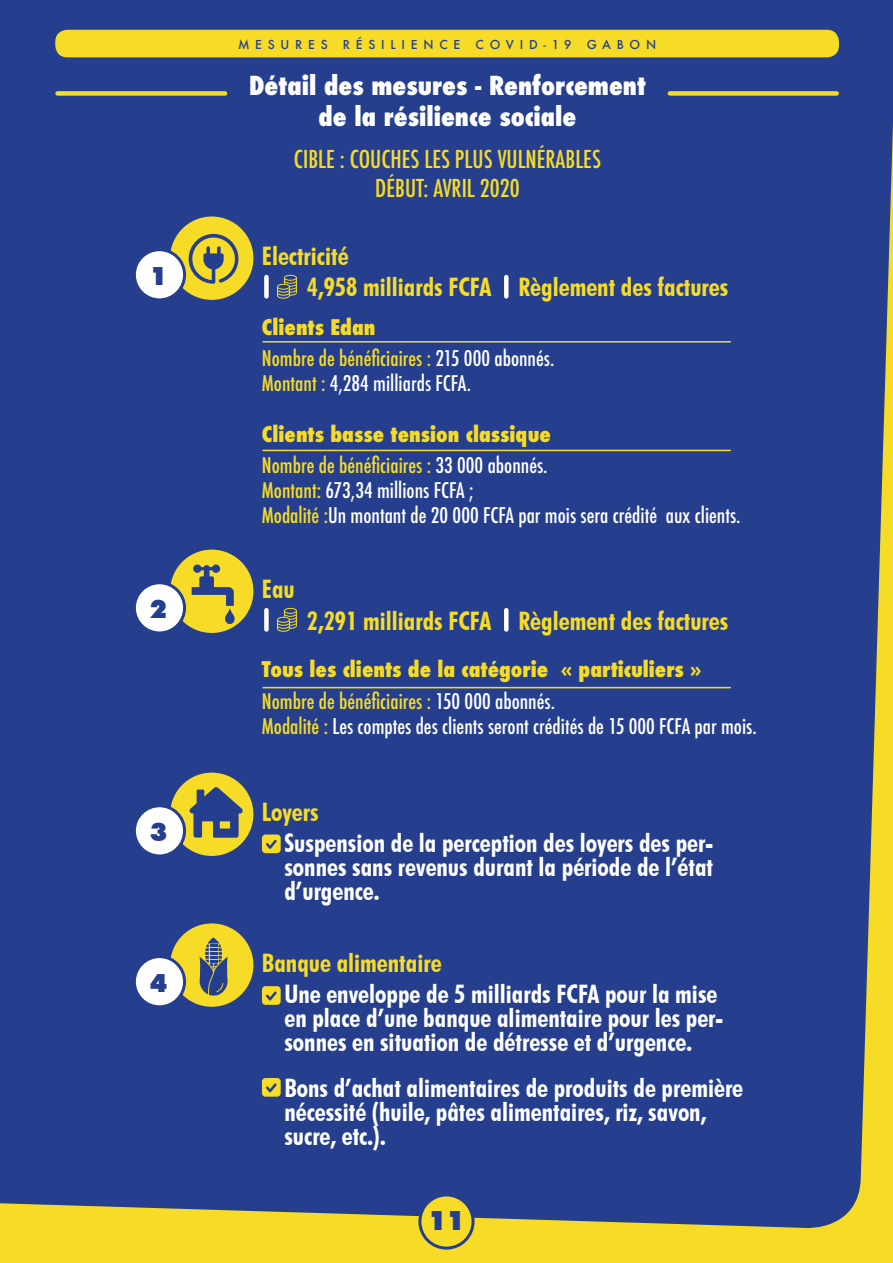
<style>
.page{position:relative;width:893px;height:1263px;background:#f6dc26}
.page>*{position:absolute;margin:0;border:0;box-sizing:border-box;transform-origin:0 0}
.t1{font:900 27px "Futura BT";color:#253f8e}
.t2{font:700 condensed 25.5px/24px "Futura BT";color:#fff}
.t3{font:700 condensed 25.5px "Futura BT";color:#f6dc26}
.t4{font:800 condensed 25.5px/30.6px "Futura";color:#fff;text-align:center}
.t5{font:900 25.5px "Futura BT";color:#253f8e}
.t6{font:500 condensed 24px/28.8px "Futura";color:#f6dc26;text-align:center}
.t7{font:500 condensed 21px/25.2px "Futura";color:#fff}
.t8{font:800 condensed 21px/31.2px "Futura";color:#f6dc26}
.t9{font:500 condensed 21px/31.2px "Futura";color:#f6dc26}
.t10{font:500 12px "Futura";letter-spacing:.48em;color:#253f8e}
.s1{font-weight:800}
.s2{color:#fff}
.s3{color:#f6dc26}
.s4{font-weight:500}
.s5{font-weight:500;color:#fff}
</style>
<div class="page">
<div style="left:0;top:0;width:893px;height:1228px;background:#253f8e"></div>
<div style="left:420px;top:1195px;width:53px;height:53px;background:#f6dc26;border-radius:50%"></div>
<div style="left:418px;top:1193px;width:57px;height:56px;border:3px solid #253f8e;border-radius:50%"></div>
<div style="left:55px;top:30px;width:784px;height:27px;background:#f6dc26;border-radius:12px"></div>
<div style="left:247px;top:308px;width:517px;height:229px;background:#253f8e"></div>
<div style="left:247px;top:644px;width:517px;height:115px;background:#253f8e"></div>
<div style="left:247px;top:799px;width:517px;height:115px;background:#253f8e"></div>
<div style="left:247px;top:947px;width:517px;height:221px;background:#253f8e"></div>
<div style="left:170px;top:216px;width:83px;height:84px;background:#f6dc26;border-radius:50%"></div>
<div style="left:170px;top:550px;width:83px;height:83px;background:#f6dc26;border-radius:50%"></div>
<div style="left:170px;top:773px;width:83px;height:83px;background:#f6dc26;border-radius:50%"></div>
<div style="left:170px;top:923px;width:83px;height:84px;background:#f6dc26;border-radius:50%"></div>
<div style="left:134px;top:250px;width:51px;height:50px;background:#fff;border-radius:50%"></div>
<div style="left:133px;top:248px;width:53px;height:53px;border:3px solid #253f8e;border-radius:50%"></div>
<div style="left:134px;top:583px;width:51px;height:50px;background:#fff;border-radius:50%"></div>
<div style="left:133px;top:581px;width:53px;height:53px;border:3px solid #253f8e;border-radius:50%"></div>
<div style="left:134px;top:806px;width:51px;height:50px;background:#fff;border-radius:50%"></div>
<div style="left:133px;top:804px;width:53px;height:53px;border:3px solid #253f8e;border-radius:50%"></div>
<div style="left:134px;top:956px;width:51px;height:51px;background:#fff;border-radius:50%"></div>
<div style="left:133px;top:955px;width:53px;height:53px;border:3px solid #253f8e;border-radius:50%"></div>
<svg style="left:189px;top:234px;width:50px;height:50px"></svg>
<div style="left:264px;top:277px;width:5px;height:19px;background:#fff"></div>
<div style="left:264px;top:610px;width:5px;height:19px;background:#fff"></div>
<div style="left:504px;top:277px;width:5px;height:19px;background:#fff"></div>
<div style="left:504px;top:610px;width:5px;height:19px;background:#fff"></div>
<svg style="left:277px;top:275px;width:20px;height:24px"></svg>
<svg style="left:277px;top:608px;width:20px;height:24px"></svg>
<hr style="left:263px;top:341px;width:467px;height:2px;background:#f6dc26">
<hr style="left:263px;top:687px;width:467px;height:1px;background:#f6dc26">
<hr style="left:263px;top:450px;width:467px;height:1px;background:#f6dc26">
<svg style="left:192px;top:564px;width:43px;height:60px"></svg>
<svg style="left:189px;top:787px;width:55px;height:51px"></svg>
<svg style="left:199px;top:937px;width:29px;height:58px"></svg>
<svg style="left:262px;top:1078px;width:19px;height:19px"></svg>
<svg style="left:262px;top:986px;width:19px;height:19px"></svg>
<svg style="left:262px;top:834px;width:19px;height:19px"></svg>
<div style="left:58px;top:91px;width:167px;height:5px;background:#f6dc26"></div>
<div style="left:670px;top:91px;width:167px;height:5px;background:#f6dc26"></div>
<p class="t5" style="left:150px;top:260px;width:19px">1</p>
<p class="t5" style="left:150px;top:593px;width:19px">2</p>
<p class="t5" style="left:150px;top:816px;width:19px">3</p>
<p class="t5" style="left:150px;top:967px;width:19px">4</p>
<p class="t10" style="left:238px;top:36px;width:91px">MESURES</p>
<p class="t10" style="left:343px;top:36px;width:119px">RÉSILIENCE</p>
<p class="t10" style="left:476px;top:36px;width:97px">COVID-19</p>
<p class="t10" style="left:587px;top:36px;width:71px">GABON</p>
<p class="t4" style="left:249px;top:71px;width:398px">Détail des mesures - Renforcement de la résilience sociale</p>
<p class="t6" style="left:294px;top:145px;width:308px">CIBLE : COUCHES LES PLUS VULNÉRABLES<br>DÉBUT: AVRIL 2020</p>
<p class="t3" style="left:262px;top:241px;width:88px">Electricité</p>
<p class="t3" style="left:307px;top:272px;width:186px">4,958 milliards FCFA</p>
<p class="t3" style="left:519px;top:272px;width:211px">Règlement des factures</p>
<p class="t9" style="left:262px;top:311px;width:294px"><span class="s1">Clients Edan<br></span>Nombre de bénéficiaires : <span class="s2">215 000 abonnés.</span></p>
<p class="t7" style="left:262px;top:371px;width:211px"><span class="s3">Montant :</span> 4,284 milliards FCFA.</p>
<p class="t8" style="left:262px;top:418px;width:290px">Clients basse tension classique<br><span class="s4">Nombre de bénéficiaires :</span> <span class="s5">33 000 abonnés.</span></p>
<p class="t7" style="left:262px;top:478px;width:480px"><span class="s3">Montant:</span> 673,34 millions FCFA ;<br><span class="s3">Modalité :</span>Un montant de 20 000 FCFA par mois sera crédité aux clients.</p>
<p class="t3" style="left:262px;top:574px;width:34px">Eau</p>
<p class="t3" style="left:307px;top:605px;width:186px">2,291 milliards FCFA</p>
<p class="t3" style="left:519px;top:605px;width:211px">Règlement des factures</p>
<p class="t8" style="left:262px;top:654px;width:441px">Tous les clients de la catégorie « particuliers »<br><span class="s4">Nombre de bénéficiaires :</span> <span class="s5">150 000 abonnés.</span></p>
<p class="t7" style="left:262px;top:713px;width:496px"><span class="s3">Modalité :</span> Les comptes des clients seront crédités de 15 000 FCFA par mois.</p>
<p class="t3" style="left:262px;top:797px;width:58px">Loyers</p>
<p class="t2" style="left:284px;top:831px;width:430px;text-align:justify">Suspension de la perception des loyers des per&shy;sonnes sans revenus durant la période de l’état d’urgence.</p>
<p class="t3" style="left:262px;top:948px;width:181px">Banque alimentaire</p>
<p class="t2" style="left:284px;top:982px;width:441px">Une enveloppe de 5 milliards FCFA pour la mise en place d’une banque alimentaire pour les per&shy;sonnes en situation de détresse et d’urgence.</p>
<p class="t2" style="left:284px;top:1075px;width:460px">Bons d’achat alimentaires de produits de première nécessité (huile, pâtes alimentaires, riz, savon, sucre, etc.).</p>
<p class="t1" style="left:428px;top:1204px;width:38px">11</p>
</div>
